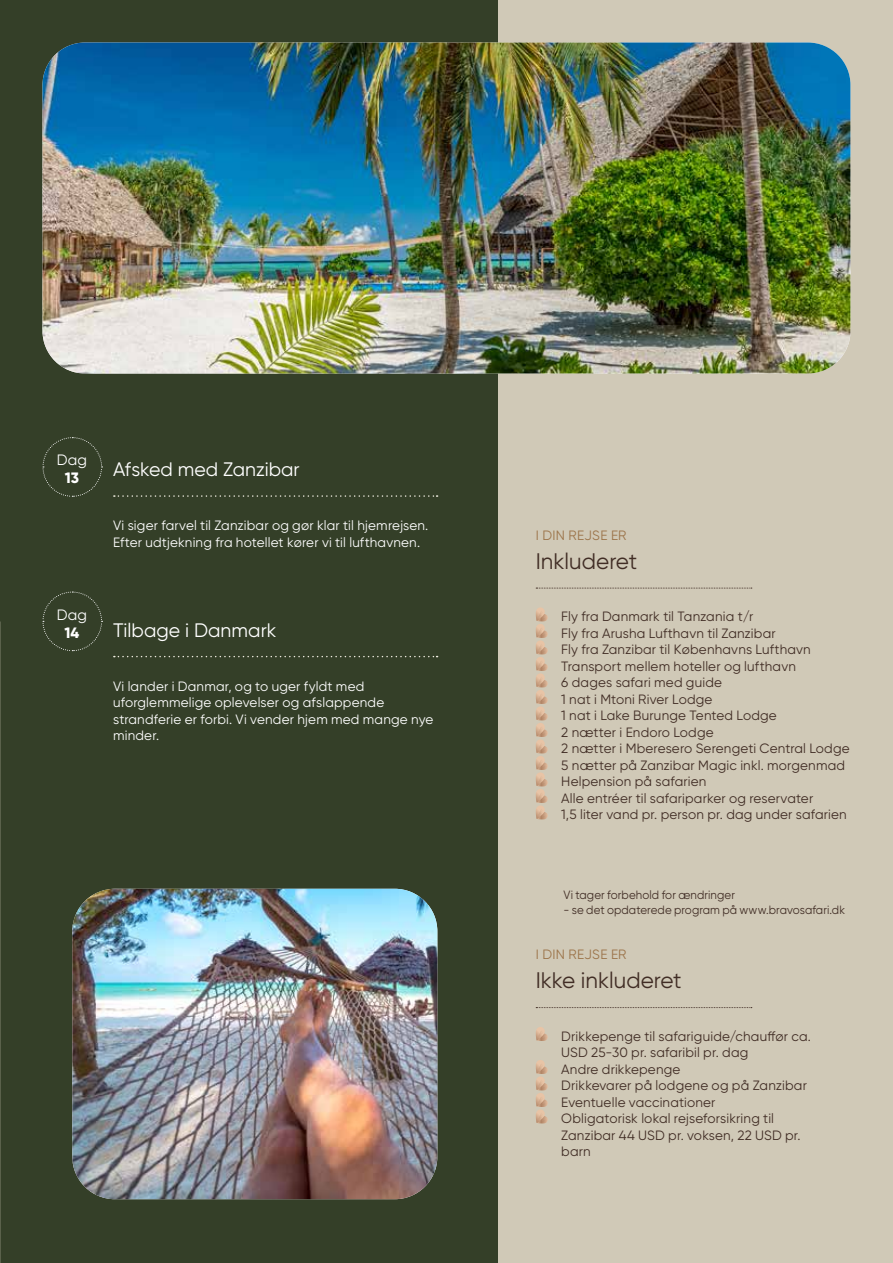
<style>
.page{position:relative;width:893px;height:1263px;background:#fff}
.page>*{position:absolute;margin:0;border:0;box-sizing:border-box;transform-origin:0 0}
.t1{font:22.5px "Gilroy";color:#412d25}
.t2{font:19.5px "Gilroy";color:#fff}
.t3{font:15px "Gilroy";letter-spacing:.01em;color:#fff}
.t4{font:800 15px "Gilroy";color:#fff}
.t5{font:13.5px/16.5px "Gilroy";letter-spacing:.01em;color:#412d25}
.t6{font:13.5px/16.5px "Gilroy";letter-spacing:.015em;color:#fff}
.t7{font:13.5px "Gilroy";letter-spacing:.02em;color:#9c744a}
.t8{font:12px "Gilroy";letter-spacing:.01em;color:#412d25;scale:.96 1}
</style>
<div class="page">
<div style="left:486px;top:0;width:407px;height:1263px;background:#d0c9b7"></div>
<div style="left:0;top:0;width:497px;height:1263px;background:#343f28"></div>
<svg style="left:114px;top:495px;width:324px;height:2px"></svg>
<svg style="left:114px;top:656px;width:324px;height:1px"></svg>
<img style="left:72px;top:889px;width:365px;height:310px">
<svg style="left:42px;top:437px;width:61px;height:60px"></svg>
<svg style="left:42px;top:591px;width:61px;height:61px"></svg>
<svg style="left:536px;top:607px;width:12px;height:212px"></svg>
<svg style="left:536px;top:588px;width:216px;height:1px"></svg>
<svg style="left:536px;top:1027px;width:12px;height:14px"></svg>
<svg style="left:536px;top:1060px;width:12px;height:63px"></svg>
<svg style="left:536px;top:1007px;width:216px;height:1px"></svg>
<img style="left:43px;top:43px;width:807px;height:330px">
<p class="t3" style="left:57px;top:451px;width:32px">Dag</p>
<p class="t4" style="left:65px;top:469px;width:16px">13</p>
<p class="t3" style="left:57px;top:605px;width:32px">Dag</p>
<p class="t4" style="left:64px;top:623px;width:16px">14</p>
<h2 class="t2" style="left:113px;top:457px;width:188px">Afsked med Zanzibar</h2>
<p class="t6" style="left:113px;top:517px;width:317px">Vi siger farvel til Zanzibar og gør klar til hjemrejsen.<br>Efter udtjekning fra hotellet kører vi til lufthavnen.</p>
<h2 class="t2" style="left:113px;top:618px;width:165px">Tilbage i Danmark</h2>
<p class="t6" style="left:113px;top:678px;width:322px">Vi lander i Danmar, og to uger fyldt med uforglemmelige oplevelser og afslappende strandferie er forbi. Vi vender hjem med mange nye minder.</p>
<p class="t7" style="left:536px;top:527px;width:92px">I DIN REJSE ER</p>
<h1 class="t1" style="left:536px;top:547px;width:103px">Inkluderet</h1>
<p class="t5" style="left:561px;top:608px;width:290px">Fly fra Danmark til Tanzania t/r<br>Fly fra Arusha Lufthavn til Zanzibar<br>Fly fra Zanzibar til Københavns Lufthavn Transport mellem hoteller og lufthavn<br>6 dages safari med guide<br>1 nat i Mtoni River Lodge<br>1 nat i Lake Burunge Tented Lodge<br>2 nætter i Endoro Lodge<br>2 nætter i Mberesero Serengeti Central Lodge 5 nætter på Zanzibar Magic inkl. morgenmad Helpension på safarien<br>Alle entréer til safariparker og reservater<br>1,5 liter vand pr. person pr. dag under safarien</p>
<p class="t8" style="left:564px;top:888px;width:180px">Vi tager forbehold for ændringer</p>
<p class="t8" style="left:564px;top:903px;width:295px">- se det opdaterede program på www.bravosafari.dk</p>
<p class="t7" style="left:536px;top:946px;width:92px">I DIN REJSE ER</p>
<h1 class="t1" style="left:536px;top:966px;width:147px">Ikke inkluderet</h1>
<p class="t5" style="left:561px;top:1028px;width:251px">Drikkepenge til safariguide/chauffør ca.<br>USD 25-30 pr. safaribil pr. dag<br>Andre drikkepenge<br>Drikkevarer på lodgene og på Zanzibar<br>Eventuelle vaccinationer<br>Obligatorisk lokal rejseforsikring til<br>Zanzibar 44 USD pr. voksen, 22 USD pr. barn</p>
</div>
